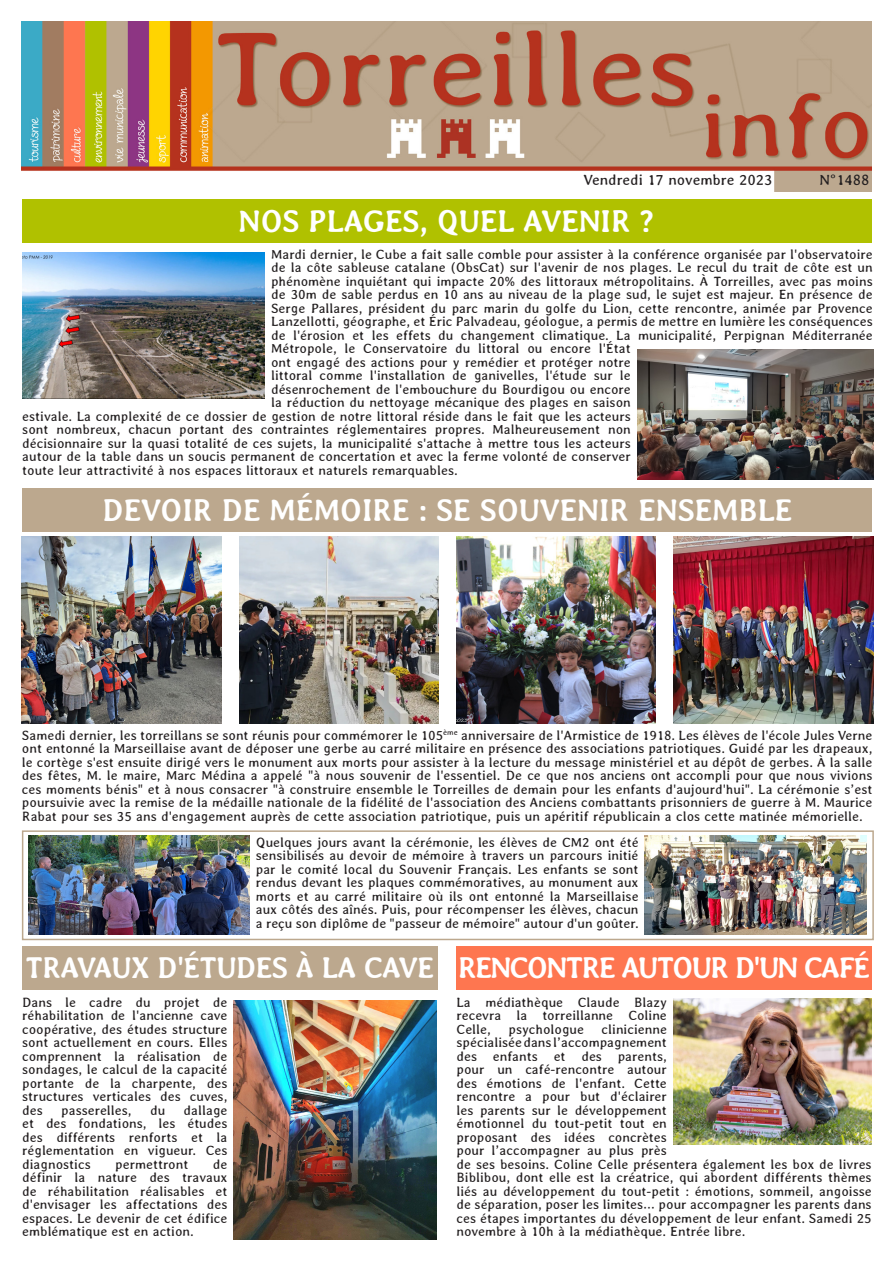
<style>
.page{position:relative;width:893px;height:1263px;background:#fff}
.page>*{position:absolute;margin:0;border:0;box-sizing:border-box;transform-origin:0 0}
.Titre_recto{font:700 31.5px "Averia";letter-spacing:-.03em;color:#fff}
.Titre_recto-2{font:700 30px "Averia";letter-spacing:-.08em;color:#fff}
.Titre_recto-3{font:700 30px "Averia";letter-spacing:-.05em;color:#fff}
.t1{font:15px "Averia";color:#231f20}
.t2{font:13.5px/13.5px "Averia";color:#231f20;text-align:justify}
</style>
<div class="page">
<img style="left:21px;top:21px;width:851px;height:170px">
<div style="left:22px;top:488px;width:850px;height:44px;background:#bca88e"></div>
<div style="left:457px;top:946px;width:415px;height:43px;background:#fe7650"></div>
<img style="left:22px;top:537px;width:199px;height:186px">
<img style="left:239px;top:537px;width:200px;height:186px">
<img style="left:457px;top:537px;width:199px;height:186px">
<img style="left:674px;top:537px;width:199px;height:186px">
<img style="left:673px;top:999px;width:199px;height:145px">
<div style="left:22px;top:946px;width:415px;height:43px;background:#bca88e"></div>
<img style="left:234px;top:1000px;width:203px;height:240px">
<div style="left:22px;top:830px;width:852px;height:110px;border:2px solid #bca88e"></div>
<img style="left:28px;top:836px;width:221px;height:99px">
<img style="left:645px;top:836px;width:221px;height:99px">
<div style="left:22px;top:199px;width:849px;height:44px;background:#b0c100"></div>
<img style="left:637px;top:350px;width:236px;height:129px">
<img style="left:22px;top:253px;width:243px;height:145px">
<p class="t1" style="left:583px;top:172px;width:191px">Vendredi 17 novembre 2023</p>
<p class="t1" style="left:819px;top:172px;width:52px">N°1488</p>
<p class="Titre_recto" style="left:238px;top:204px;width:418px">NOS PLAGES, QUEL AVENIR ?</p>
<p class="t2" style="left:271px;top:247px;width:603px">Mardi dernier, le Cube a fait salle comble pour assister à la conférence organisée par l'observatoire</p>
<p class="t2" style="left:271px;top:261px;width:603px">de la côte sableuse catalane (ObsCat) sur l'avenir de nos plages. Le recul du trait de côte est un</p>
<p class="t2" style="left:271px;top:274px;width:603px">phénomène inquiétant qui impacte 20% des littoraux métropolitains. À Torreilles, avec pas moins</p>
<p class="t2" style="left:271px;top:288px;width:603px">de 30m de sable perdus en 10 ans au niveau de la plage sud, le sujet est majeur. En présence de</p>
<p class="t2" style="left:271px;top:301px;width:603px">Serge Pallares, président du parc marin du golfe du Lion, cette rencontre, animée par Provence</p>
<p class="t2" style="left:271px;top:315px;width:603px">Lanzellotti, géographe, et Éric Palvadeau, géologue, a permis de mettre en lumière les conséquences</p>
<p class="t2" style="left:271px;top:328px;width:603px">de l'érosion et les effets du changement climatique. La municipalité, Perpignan Méditerranée</p>
<p class="t2" style="left:271px;top:342px;width:361px">Métropole, le Conservatoire du littoral ou encore l'État</p>
<p class="t2" style="left:271px;top:355px;width:361px">ont engagé des actions pour y remédier et protéger notre</p>
<p class="t2" style="left:271px;top:369px;width:361px">littoral comme l'installation de ganivelles, l'étude sur le</p>
<p class="t2" style="left:271px;top:382px;width:361px">désenrochement de l'embouchure du Bourdigou ou encore</p>
<p class="t2" style="left:271px;top:396px;width:361px">la réduction du nettoyage mécanique des plages en saison</p>
<p class="t2" style="left:22px;top:409px;width:610px">estivale. La complexité de ce dossier de gestion de notre littoral réside dans le fait que les acteurs</p>
<p class="t2" style="left:22px;top:423px;width:610px">sont nombreux, chacun portant des contraintes réglementaires propres. Malheureusement non</p>
<p class="t2" style="left:22px;top:436px;width:610px">décisionnaire sur la quasi totalité de ces sujets, la municipalité s'attache à mettre tous les acteurs</p>
<p class="t2" style="left:22px;top:450px;width:610px">autour de la table dans un soucis permanent de concertation et avec la ferme volonté de conserver</p>
<p class="t2" style="left:22px;top:463px;width:437px">toute leur attractivité à nos espaces littoraux et naturels remarquables.</p>
<p class="Titre_recto" style="left:102px;top:493px;width:692px">DEVOIR DE MÉMOIRE : SE SOUVENIR ENSEMBLE</p>
<p class="t2" style="left:22px;top:728px;width:852px">Samedi dernier, les torreillans se sont réunis pour commémorer le 105<sup>ème</sup> anniversaire de l'Armistice de 1918. Les élèves de l'école Jules Verne ont entonné la Marseillaise avant de déposer une gerbe au carré militaire en présence des associations patriotiques. Guidé par les drapeaux, le cortège s'est ensuite dirigé vers le monument aux morts pour assister à la lecture du message ministériel et au dépôt de gerbes. À la salle des fêtes, M. le maire, Marc Médina a appelé "à nous souvenir de l'essentiel. De ce que nos anciens ont accompli pour que nous vivions ces moments bénis" et à nous consacrer "à construire ensemble le Torreilles de demain pour les enfants d'aujourd'hui". La cérémonie s’est poursuivie avec la remise de la médaille nationale de la fidélité de l'association des Anciens combattants prisonniers de guerre à M. Maurice Rabat pour ses 35 ans d'engagement auprès de cette association patriotique, puis un apéritif républicain a clos cette matinée mémorielle.</p>
<p class="t2" style="left:256px;top:835px;width:384px">Quelques jours avant la cérémonie, les élèves de CM2 ont été sensibilisés au devoir de mémoire à travers un parcours initié par le comité local du Souvenir Français. Les enfants se sont rendus devant les plaques commémoratives, au monument aux morts et au carré militaire où ils ont entonné la Marseillaise aux côtés des aînés. Puis, pour récompenser les élèves, chacun a reçu son diplôme de "passeur de mémoire" autour d'un goûter.</p>
<p class="Titre_recto-3" style="left:25px;top:951px;width:411px">TRAVAUX D'ÉTUDES À LA CAVE</p>
<p class="t2" style="left:22px;top:995px;width:207px">Dans le cadre du projet de réhabilitation de l'ancienne cave coopérative, des études structure sont actuellement en cours. Elles comprennent la réalisation de sondages, le calcul de la capacité portante de la charpente, des structures verticales des cuves, des</p>
<p class="t2" style="left:22px;top:1103px;width:207px;text-indent:161px">dallage et des fondations, les études des différents renforts et la réglementation en vigueur. Ces diagnostics</p>
<p class="t2" style="left:61px;top:1103px;width:72px">passerelles,</p>
<p class="t2" style="left:150px;top:1103px;width:17px">du</p>
<p class="t2" style="left:22px;top:1157px;width:207px;text-indent:191px">de définir la nature des travaux de réhabilitation réalisables et d'envisager les affectations des espaces. Le devenir de cet édifice emblématique est en action.</p>
<p class="t2" style="left:115px;top:1157px;width:75px">permettront</p>
<p class="Titre_recto-2" style="left:458px;top:951px;width:415px">RENCONTRE AUTOUR D'UN CAFÉ</p>
<p class="t2" style="left:457px;top:995px;width:212px">La médiathèque Claude Blazy recevra la torreillanne Coline Celle,</p>
<p class="t2" style="left:457px;top:1022px;width:417px;text-align:left;text-indent:145px">clinicienne<br>spécialisée dans l’accompagnement<br>des enfants et des parents,<br>pour un café-rencontre autour<br>des émotions de l'enfant. Cette<br>rencontre a pour but d'éclairer<br>les parents sur le développement<br>émotionnel du tout-petit tout en<br>proposant des idées concrètes<br>pour l’accompagner au plus près<br>de ses besoins. Coline Celle présentera également les box de livres Biblibou, dont elle est la créatrice, qui abordent différents thèmes liés au développement du tout-petit : émotions, sommeil, angoisse de séparation, poser les limites… pour accompagner les parents dans ces étapes importantes du développement de leur enfant. Samedi 25 novembre à 10h à la médiathèque. Entrée libre.</p>
<p class="t2" style="left:508px;top:1022px;width:77px">psychologue</p>
</div>
